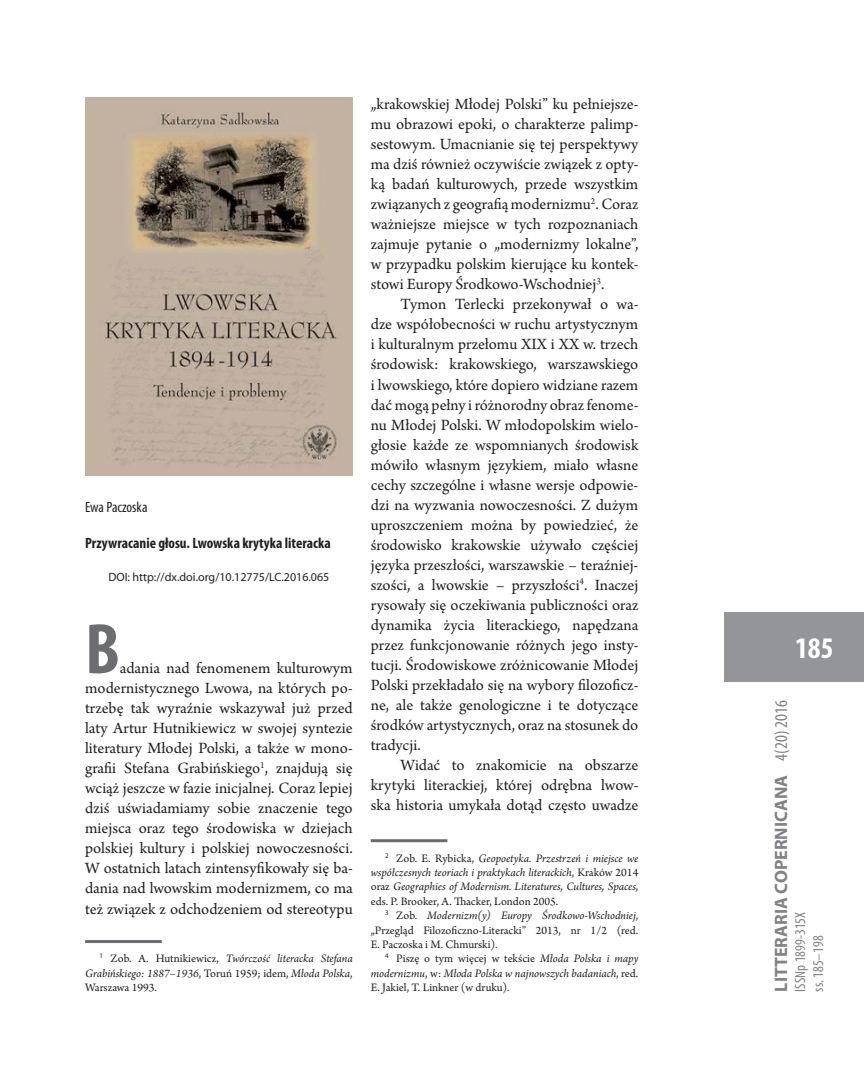
<style>
.page{position:relative;width:864px;height:1089px;background:#fff}
.page>*{position:absolute;margin:0;border:0;box-sizing:border-box;transform-origin:0 0}
.t1{font:700 condensed 72px "Myriad Pro";color:#6c6d70}
.t2{font:700 condensed 30px "Myriad Pro";color:#fff}
.t3{font:700 18px "Myriad Pro";color:#808285}
.t4{font:16.5px/20.1px "Arno Pro";color:#231f20;text-align:justify}
.t5{font:700 condensed 15px "Myriad Pro";color:#231f20}
.t6{font:condensed 15px/18px "Myriad Pro";color:#808285}
.t7{font:condensed 15px "Myriad Pro";color:#231f20}
.t8{font:italic 12px/14.4px "Arno Pro";letter-spacing:-.005em;color:#231f20;text-align:justify}
.t9{font:12px/14.4px "Arno Pro";color:#231f20;text-align:justify}
.t10{font:12px "Myriad Pro";color:#231f20}
.s1{font-style:normal}
.s2{font-style:italic}
.s3{font-weight:400;font-stretch:condensed}
</style>
<div class="page">
<div style="left:724px;top:612px;width:139px;height:69px;background:#939598"></div>
<img style="left:85px;top:98px;width:267px;height:378px">
<hr style="left:85px;top:940px;width:77px;height:3px;background:#6c6d70">
<hr style="left:370px;top:839px;width:77px;height:3px;background:#6c6d70">
<p class="t7" style="left:85px;top:498px;width:64px">Ewa Paczoska</p>
<p class="t5" style="left:85px;top:533px;width:247px">Przywracanie głosu. Lwowska krytyka literacka</p>
<p class="t10" style="left:108px;top:569px;width:222px">DOI: http://dx.doi.org/10.12775/LC.2016.065</p>
<h1 class="t1" style="left:85px;top:604px;width:36px">B</h1>
<p class="t4" style="left:85px;top:659px;width:269px;text-indent:35px">adania nad fenomenem kulturowym modernistycznego Lwowa, na których po&shy;trzebę tak wyraźnie wskazywał już przed laty Artur Hutnikiewicz w swojej syntezie literatury Młodej Polski, a także w mono&shy;grafii Stefana Grabińskiego<sup>1</sup>, znajdują się wciąż jeszcze w fazie inicjalnej. Coraz lepiej dziś uświadamiamy sobie znaczenie tego miejsca oraz tego środowiska w dziejach polskiej kultury i polskiej nowoczesności.<br>W ostatnich latach zintensyfikowały się ba&shy;dania nad lwowskim modernizmem, co ma też związek z odchodzeniem od stereotypu</p>
<p class="t8" style="left:85px;top:952px;width:269px;text-indent:14px"><sup>1</sup> <span class="s1">Zob. A. Hutnikiewicz,</span> Twórczość literacka Stefana Grabińskiego: 1887–1936<span class="s1">, Toruń 1959; idem,</span> Młoda Polska<span class="s1">, Warszawa 1993.</span></p>
<p class="t4" style="left:370px;top:95px;width:269px">„krakowskiej Młodej Polski” ku pełniejsze&shy;mu obrazowi epoki, o charakterze palimp&shy;sestowym. Umacnianie się tej perspektywy ma dziś również oczywiście związek z opty&shy;ką badań kulturowych, przede wszystkim związanych z geografią modernizmu<sup>2</sup>. Coraz ważniejsze miejsce w tych rozpoznaniach zajmuje pytanie o „modernizmy lokalne”, w przypadku polskim kierujące ku kontek&shy;stowi Europy Środkowo-Wschodniej<sup>3</sup>.</p>
<p class="t4" style="left:370px;top:295px;width:269px;text-indent:30px">Tymon Terlecki przekonywał o wa&shy;dze współobecności w ruchu artystycznym i kulturalnym przełomu XIX i XX w. trzech środowisk: krakowskiego, warszawskiego i lwowskiego, które dopiero widziane razem dać mogą pełny i różnorodny obraz fenome&shy;nu Młodej Polski. W młodopolskim wielo&shy;głosie każde ze wspomnianych środowisk mówiło własnym językiem, miało własne cechy szczególne i własne wersje odpowie&shy;dzi na wyzwania nowoczesności. Z dużym uproszczeniem można by powiedzieć, że środowisko krakowskie używało częściej języka przeszłości, warszawskie – teraźniej&shy;szości, a lwowskie – przyszłości<sup>4</sup>. Inaczej rysowały się oczekiwania publiczności oraz dynamika życia literackiego, napędzana przez funkcjonowanie różnych jego insty&shy;tucji. Środowiskowe zróżnicowanie Młodej Polski przekładało się na wybory filozoficz&shy;ne, ale także genologiczne i te dotyczące środków artystycznych, oraz na stosunek do tradycji.</p>
<p class="t4" style="left:370px;top:756px;width:269px;text-indent:30px">Widać to znakomicie na obszarze krytyki literackiej, której odrębna lwow&shy;ska historia umykała dotąd często uwadze</p>
<p class="t8" style="left:370px;top:851px;width:269px;text-indent:14px"><sup>2</sup> <span class="s1">Zob. E. Rybicka,</span> Geopoetyka. Przestrzeń i miejsce we współczesnych teoriach i praktykach literackich<span class="s1">, Kraków 2014 oraz</span> Geographies of Modernism. Literatures, Cultures, Spaces<span class="s1">, eds. P. Brooker, A. Thacker, London 2005.</span></p>
<p class="t9" style="left:370px;top:909px;width:269px;text-indent:14px"><sup>3</sup> Zob. <span class="s2">Modernizm(y) Europy Środkowo-Wschodniej</span>, „Przegląd Filozoficzno-Literacki” 2013, nr 1/2 (red.<br>E. Paczoska i M. Chmurski).</p>
<p class="t9" style="left:370px;top:952px;width:269px;text-indent:14px"><sup>4</sup> Piszę o tym więcej w tekście <span class="s2">Młoda Polska i mapy modernizmu</span>, w: <span class="s2">Młoda Polska w najnowszych badaniach</span>, red.<br>E. Jakiel, T. Linkner (w druku).</p>
<h2 class="t2" style="left:794px;top:629px;width:40px">185</h2>
<p class="t3" style="left:768px;top:991px;width:293px;rotate:-90deg">LITTERARIA COPERNICANA <span class="s3">4(20) 2016</span></p>
<p class="t6" style="left:790px;top:991px;width:81px;rotate:-90deg">ISSNp 1899-315X ss. 185–198</p>
</div>
